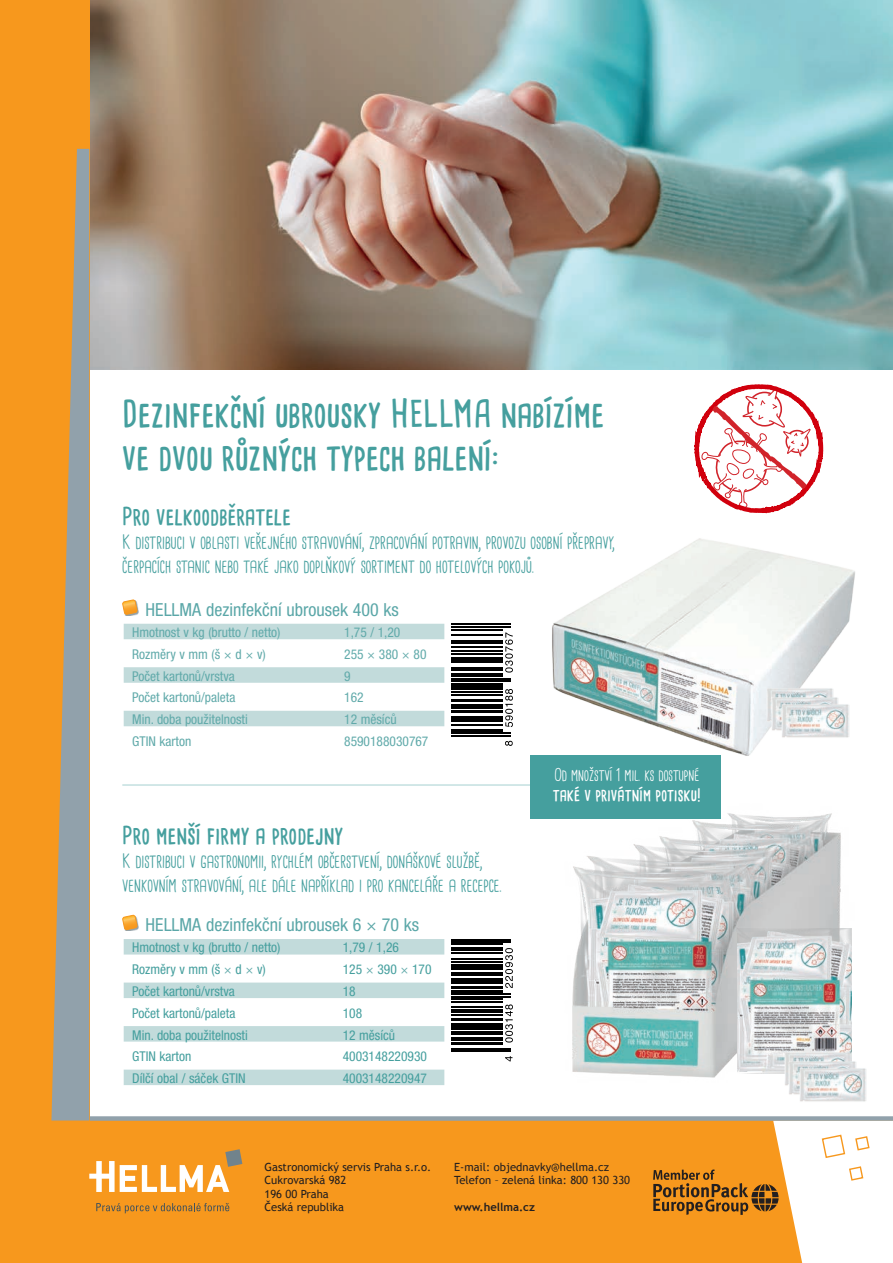
<style>
.page{position:relative;width:893px;height:1263px;background:#fff}
.page>*{position:absolute;margin:0;border:0;box-sizing:border-box;transform-origin:0 0}
.t1{font:700 36px/43.2px "Cardenio Modern";color:#459f9e}
.t2{font:700 24px "Cardenio Modern";color:#459f9e}
.t3{font:19.5px/24px "Cardenio Modern";color:#459f9e}
.t4{font:condensed 18px "Helvetica Neue LT Pro";color:#5ba7a8}
.t5{font:16.8px "Cardenio Modern";color:#fff}
.t6{font:700 16.8px "Cardenio Modern";color:#fff}
.t7{font:condensed 13.5px "Helvetica Neue LT Pro";color:#459f9e}
.t8{font:condensed 13.5px "Helvetica Neue LT Pro";color:#61aaaa}
.t9{font:11.25px/13.5px "Trebuchet MS";color:#231f20}
.t10{font:700 11.25px "Trebuchet MS";color:#231f20}
.s1{color:#61aaaa}
</style>
<div class="page">
<div style="left:17px;top:1121px;width:876px;height:142px;background:#f7981d"></div>
<div style="left:0;top:1116px;width:893px;height:5px;background:#91a1ab"></div>
<img style="left:552px;top:543px;width:303px;height:216px">
<img style="left:764px;top:686px;width:70px;height:37px">
<img style="left:769px;top:694px;width:70px;height:37px">
<img style="left:780px;top:702px;width:69px;height:37px">
<img style="left:89px;top:0;width:804px;height:370px">
<div style="left:123px;top:916px;width:16px;height:15px;background:#6f818a;opacity:.75"></div>
<svg style="left:122px;top:915px;width:15px;height:15px"></svg>
<div style="left:123px;top:600px;width:16px;height:16px;background:#6f818a;opacity:.75"></div>
<svg style="left:122px;top:600px;width:15px;height:15px"></svg>
<img style="left:572px;top:770px;width:280px;height:308px">
<div style="left:530px;top:755px;width:190px;height:64px;background:#459f9e"></div>
<hr style="left:122px;top:785px;width:539px;height:1px;background:#459f9e">
<img style="left:737px;top:929px;width:115px;height:145px">
<img style="left:782px;top:1049px;width:69px;height:37px">
<img style="left:787px;top:1058px;width:69px;height:37px">
<img style="left:798px;top:1065px;width:68px;height:37px">
<svg style="left:692px;top:335px;width:133px;height:279px"></svg>
<div style="left:0;top:0;width:89px;height:1263px;background:#f7981d"></div>
<svg style="left:51px;top:149px;width:38px;height:971px"></svg>
<svg style="left:653px;top:1120px;width:240px;height:143px"></svg>
<svg style="left:89px;top:1149px;width:153px;height:43px"></svg>
<svg style="left:96px;top:1203px;width:133px;height:10px"></svg>
<hr style="left:451px;top:735px;width:60px;height:1px;background:#000">
<hr style="left:451px;top:732px;width:60px;height:2px;background:#000">
<hr style="left:451px;top:729px;width:52px;height:2px;background:#000">
<hr style="left:451px;top:724px;width:52px;height:1px;background:#000">
<hr style="left:451px;top:721px;width:52px;height:1px;background:#000">
<hr style="left:451px;top:716px;width:52px;height:3px;background:#000">
<hr style="left:451px;top:710px;width:52px;height:2px;background:#000">
<hr style="left:451px;top:708px;width:52px;height:1px;background:#000">
<hr style="left:451px;top:704px;width:52px;height:2px;background:#000">
<hr style="left:451px;top:699px;width:52px;height:3px;background:#000">
<hr style="left:451px;top:695px;width:52px;height:1px;background:#000">
<hr style="left:451px;top:691px;width:52px;height:1px;background:#000">
<hr style="left:451px;top:687px;width:52px;height:3px;background:#000">
<hr style="left:451px;top:683px;width:52px;height:3px;background:#000">
<hr style="left:451px;top:680px;width:60px;height:2px;background:#000">
<hr style="left:451px;top:678px;width:60px;height:1px;background:#000">
<hr style="left:451px;top:673px;width:52px;height:4px;background:#000">
<hr style="left:451px;top:670px;width:52px;height:1px;background:#000">
<hr style="left:451px;top:667px;width:52px;height:2px;background:#000">
<hr style="left:451px;top:661px;width:52px;height:2px;background:#000">
<hr style="left:451px;top:657px;width:52px;height:3px;background:#000">
<hr style="left:451px;top:653px;width:52px;height:1px;background:#000">
<hr style="left:451px;top:651px;width:52px;height:1px;background:#000">
<hr style="left:451px;top:646px;width:52px;height:1px;background:#000">
<hr style="left:451px;top:642px;width:52px;height:2px;background:#000">
<hr style="left:451px;top:640px;width:52px;height:1px;background:#000">
<hr style="left:451px;top:634px;width:52px;height:1px;background:#000">
<hr style="left:451px;top:629px;width:52px;height:2px;background:#000">
<hr style="left:451px;top:626px;width:60px;height:1px;background:#000">
<hr style="left:451px;top:624px;width:60px;height:1px;background:#000">
<svg style="left:505px;top:741px;width:8px;height:5px"></svg>
<svg style="left:505px;top:689px;width:8px;height:38px"></svg>
<svg style="left:505px;top:632px;width:8px;height:40px"></svg>
<hr style="left:451px;top:1050px;width:60px;height:1px;background:#000">
<hr style="left:451px;top:1048px;width:60px;height:1px;background:#000">
<hr style="left:451px;top:1042px;width:52px;height:2px;background:#000">
<hr style="left:451px;top:1040px;width:52px;height:1px;background:#000">
<hr style="left:451px;top:1037px;width:52px;height:1px;background:#000">
<hr style="left:451px;top:1031px;width:52px;height:4px;background:#000">
<div style="left:451px;top:1025px;width:52px;height:5px;background:#000"></div>
<hr style="left:451px;top:1023px;width:52px;height:1px;background:#000">
<hr style="left:451px;top:1018px;width:52px;height:3px;background:#000">
<hr style="left:451px;top:1015px;width:52px;height:1px;background:#000">
<hr style="left:451px;top:1009px;width:52px;height:3px;background:#000">
<hr style="left:451px;top:1006px;width:52px;height:2px;background:#000">
<hr style="left:451px;top:1002px;width:52px;height:1px;background:#000">
<hr style="left:451px;top:998px;width:52px;height:1px;background:#000">
<hr style="left:451px;top:996px;width:60px;height:1px;background:#000">
<hr style="left:451px;top:993px;width:60px;height:2px;background:#000">
<hr style="left:451px;top:990px;width:52px;height:2px;background:#000">
<hr style="left:451px;top:986px;width:52px;height:3px;background:#000">
<hr style="left:451px;top:982px;width:52px;height:2px;background:#000">
<hr style="left:451px;top:978px;width:52px;height:2px;background:#000">
<hr style="left:451px;top:972px;width:52px;height:4px;background:#000">
<hr style="left:451px;top:969px;width:52px;height:1px;background:#000">
<hr style="left:451px;top:964px;width:52px;height:3px;background:#000">
<hr style="left:451px;top:962px;width:52px;height:1px;background:#000">
<hr style="left:451px;top:958px;width:52px;height:1px;background:#000">
<hr style="left:451px;top:952px;width:52px;height:1px;background:#000">
<hr style="left:451px;top:947px;width:52px;height:4px;background:#000">
<hr style="left:451px;top:944px;width:52px;height:1px;background:#000">
<hr style="left:451px;top:941px;width:60px;height:2px;background:#000">
<hr style="left:451px;top:939px;width:60px;height:1px;background:#000">
<svg style="left:505px;top:1056px;width:7px;height:5px"></svg>
<svg style="left:505px;top:1004px;width:8px;height:38px"></svg>
<svg style="left:505px;top:948px;width:8px;height:40px"></svg>
<div style="left:124px;top:624px;width:320px;height:15px;background:#c2dbdb"></div>
<div style="left:124px;top:667px;width:320px;height:16px;background:#c2dbdb"></div>
<div style="left:124px;top:711px;width:320px;height:15px;background:#c2dbdb"></div>
<div style="left:124px;top:939px;width:320px;height:15px;background:#c2dbdb"></div>
<div style="left:124px;top:982px;width:320px;height:16px;background:#c2dbdb"></div>
<div style="left:124px;top:1026px;width:320px;height:15px;background:#c2dbdb"></div>
<div style="left:124px;top:1069px;width:320px;height:16px;background:#c2dbdb"></div>
<h1 class="t1" style="left:122px;top:392px;width:484px">Dezinfekční ubrousky HELLMA nabízíme ve dvou různých typech balení:</h1>
<p class="t2" style="left:122px;top:500px;width:170px">Pro velkoodběratele</p>
<p class="t3" style="left:122px;top:530px;width:494px">K distribuci v oblasti veřejného stravování, zpracování potravin, provozu osobní přepravy, čerpacích stanic nebo také jako doplňkový sortiment do hotelových pokojů.</p>
<p class="t4" style="left:146px;top:599px;width:255px">HELLMA dezinfekční ubrousek 400 ks</p>
<p class="t8" style="left:132px;top:624px;width:150px">Hmotnost v kg (brutto / netto)</p>
<p class="t8" style="left:344px;top:624px;width:58px">1,75 / 1,20</p>
<p class="t8" style="left:132px;top:646px;width:135px">Rozměry v mm (š × d × v)</p>
<p class="t8" style="left:344px;top:646px;width:84px">255 × 380 × 80</p>
<p class="t8" style="left:132px;top:668px;width:104px">Počet kartonů/vrstva</p>
<p class="t8" style="left:344px;top:668px;width:8px">9</p>
<p class="t8" style="left:132px;top:690px;width:105px">Počet kartonů/paleta</p>
<p class="t8" style="left:344px;top:690px;width:21px">162</p>
<p class="t8" style="left:132px;top:712px;width:117px">Min. doba použitelnosti</p>
<p class="t8" style="left:344px;top:712px;width:54px">12 měsíců</p>
<p class="t8" style="left:132px;top:733px;width:61px">GTIN karton</p>
<p class="t8" style="left:344px;top:733px;width:86px">8590188030767</p>
<p class="t2" style="left:122px;top:819px;width:222px">Pro menší firmy a prodejny</p>
<p class="t3" style="left:122px;top:849px;width:381px">K distribuci v gastronomii, rychlém občerstvení, donáškové službě, venkovním stravování, ale dále například i pro kanceláře a recepce.</p>
<p class="t4" style="left:146px;top:914px;width:275px">HELLMA dezinfekční ubrousek 6 × 70 ks</p>
<p class="t7" style="left:132px;top:940px;width:150px">Hmotnost v kg (brutto / netto)</p>
<p class="t7" style="left:343px;top:940px;width:58px">1,79 / 1,26</p>
<p class="t7" style="left:132px;top:962px;width:135px">Rozměry v mm (š <span class="s1">×</span> d <span class="s1">×</span> v)</p>
<p class="t7" style="left:343px;top:962px;width:90px">125 <span class="s1">×</span> 390 <span class="s1">×</span> 170</p>
<p class="t7" style="left:132px;top:983px;width:104px">Počet kartonů/vrstva</p>
<p class="t7" style="left:343px;top:983px;width:14px">18</p>
<p class="t7" style="left:132px;top:1005px;width:105px">Počet kartonů/paleta</p>
<p class="t7" style="left:343px;top:1005px;width:21px">108</p>
<p class="t7" style="left:132px;top:1027px;width:117px">Min. doba použitelnosti</p>
<p class="t7" style="left:343px;top:1027px;width:54px">12 měsíců</p>
<p class="t7" style="left:132px;top:1049px;width:61px">GTIN karton</p>
<p class="t7" style="left:343px;top:1049px;width:86px">4003148220930</p>
<p class="t7" style="left:132px;top:1070px;width:115px">Dílčí obal / sáček GTIN</p>
<p class="t7" style="left:343px;top:1070px;width:86px">4003148220947</p>
<p class="t5" style="left:554px;top:764px;width:147px">Od množství 1 mil. ks dostupné</p>
<p class="t6" style="left:553px;top:784px;width:150px">také v privátním potisku!</p>
<p class="t9" style="left:264px;top:1160px;width:168px">Gastronomický servis Praha s.r.o.<br>Cukrovarská 982<br>196 00 Praha<br>Česká republika</p>
<p class="t9" style="left:454px;top:1160px;width:177px">E-mail: objednavky@hellma.cz<br>Telefon – zelená linka: 800 130 330</p>
<p class="t10" style="left:454px;top:1200px;width:82px">www.hellma.cz</p>
</div>
